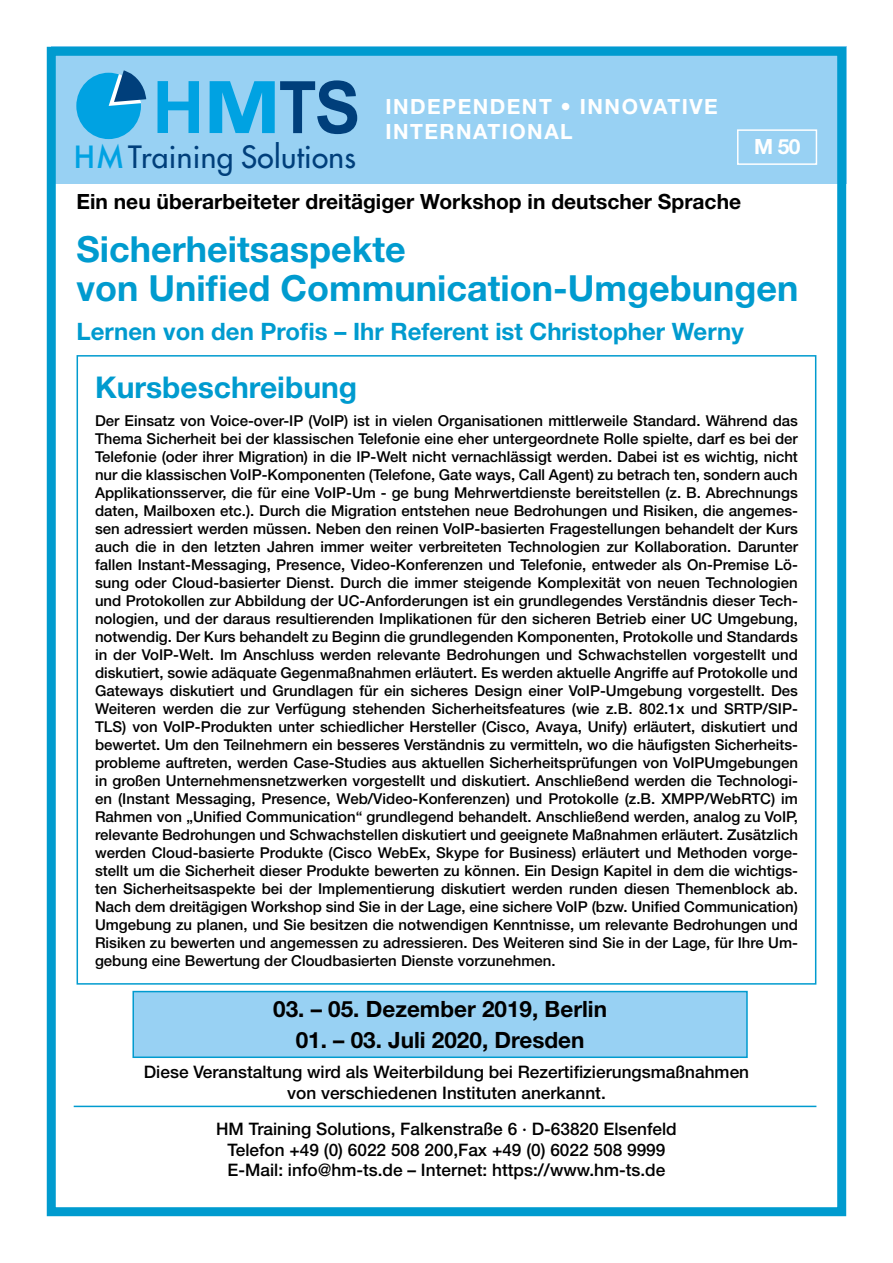
<style>
.page{position:relative;width:893px;height:1263px;background:#fff}
.page>*{position:absolute;margin:0;border:0;box-sizing:border-box;transform-origin:0 0}
.t1{font:700 72.45px "Arial";color:#00a2e2}
.t2{font:700 36px/39px "Helvetica Neue LT Std";color:#009bcf}
.t3{font:700 30px "Helvetica Neue LT Std";color:#009bcf}
.t4{font:29.85px "Futura";letter-spacing:.01em;color:#003f7b}
.t5{font:700 24px "Helvetica Neue LT Std";color:#009bcf}
.t6{font:700 22.5px "Helvetica Neue LT Std";color:#000}
.t7{font:700 21px "Helvetica Neue LT Std";color:#000}
.t8{font:700 21px/25.2px "Helvetica Neue LT Std";letter-spacing:.07em;color:#fff}
.t9{font:500 17.25px/20.7px "Helvetica Neue LT Std";color:#000;text-align:center}
.t10{font:500 15px/18px "Helvetica Neue LT Std";color:#000;text-align:justify}
.s1{color:#003f7b}
.s2{font-weight:500;color:#00a2e2}
</style>
<div class="page">
<div style="left:51px;top:47px;width:795px;height:137px;background:#98d1f3"></div>
<div style="left:47px;top:47px;width:799px;height:1169px;border:9px solid #009bcf"></div>
<div style="left:76px;top:73px;width:65px;height:66px;background:#00a2e2;border-radius:50%"></div>
<svg style="left:109px;top:70px;width:37px;height:36px"></svg>
<div style="left:737px;top:129px;width:80px;height:36px;border:2px solid #fff"></div>
<hr style="left:74px;top:1106px;width:742px;height:1px;background:#009bcf">
<div style="left:133px;top:991px;width:614px;height:66px;background:#98d1f3"></div>
<div style="left:132px;top:991px;width:616px;height:67px;border:2px solid #009bcf"></div>
<h1 class="t1" style="left:152px;top:60px;width:210px">HM<span class="s1">TS</span></h1>
<h3 class="t4" style="left:74px;top:137px;width:284px"><span class="s2">HM</span>Training Solutions</h3>
<h3 class="t8" style="left:385px;top:94px;width:334px">INDEPENDENT • INNOVATIVE<br>INTERNATIONAL</h3>
<h3 class="t8" style="left:754px;top:134px;width:48px">M 50</h3>
<h3 class="t7" style="left:77px;top:189px;width:666px">Ein neu überarbeiteter dreitägiger Workshop in deutscher Sprache</h3>
<h2 class="t2" style="left:77px;top:229px;width:723px">Sicherheitsaspekte<br>von Unified Communication-Umgebungen</h2>
<h3 class="t5" style="left:77px;top:317px;width:669px">Lernen von den Profis – Ihr Referent ist Christopher Werny</h3>
<h3 class="t3" style="left:95px;top:368px;width:264px">Kursbeschreibung</h3>
<p class="t10" style="left:95px;top:411px;width:704px">Der Einsatz von Voice-over-IP (VoIP) ist in vielen Organisationen mittlerweile Standard. Während das Thema Sicherheit bei der klassischen Telefonie eine eher untergeordnete Rolle spielte, darf es bei der Telefonie (oder ihrer Migration) in die IP-Welt nicht vernachlässigt werden. Dabei ist es wichtig, nicht nur die klassischen VoIP-Komponenten (Telefone, Gate ways, Call Agent) zu betrach ten, sondern auch Applikationsserver, die für eine VoIP-Um - ge bung Mehrwertdienste bereitstellen (z. B. Abrechnungs daten, Mailboxen etc.). Durch die Migration entstehen neue Bedrohungen und Risiken, die angemes&shy;sen adressiert werden müssen. Neben den reinen VoIP-basierten Fragestellungen behandelt der Kurs auch die in den letzten Jahren immer weiter verbreiteten Technologien zur Kollaboration. Darunter fallen Instant-Messaging, Presence, Video-Konferenzen und Telefonie, entweder als On-Premise Lö&shy;sung oder Cloud-basierter Dienst. Durch die immer steigende Komplexität von neuen Technologien und Protokollen zur Abbildung der UC-Anforderungen ist ein grundlegendes Verständnis dieser Tech&shy;nologien, und der daraus resultierenden Implikationen für den sicheren Betrieb einer UC Umgebung, notwendig. Der Kurs behandelt zu Beginn die grundlegenden Komponenten, Protokolle und Standards in der VoIP-Welt. Im Anschluss werden relevante Bedrohungen und Schwachstellen vorgestellt und diskutiert, sowie adäquate Gegenmaßnahmen erläutert. Es werden aktuelle Angriffe auf Protokolle und Gateways diskutiert und Grundlagen für ein sicheres Design einer VoIP-Umgebung vorgestellt. Des Weiteren werden die zur Verfügung stehenden Sicherheitsfeatures (wie z.B. 802.1x und SRTP/SIP-TLS) von VoIP-Produkten unter schiedlicher Hersteller (Cisco, Avaya, Unify) erläutert, diskutiert und bewertet. Um den Teilnehmern ein besseres Verständnis zu vermitteln, wo die häufigsten Sicherheits&shy;probleme auftreten, werden Case-Studies aus aktuellen Sicherheitsprüfungen von VoIPUmgebungen in großen Unternehmensnetzwerken vorgestellt und diskutiert. Anschließend werden die Technologi&shy;en (Instant Messaging, Presence, Web/Video-Konferenzen) und Protokolle (z.B. XMPP/WebRTC) im Rahmen von „Unified Communication“ grundlegend behandelt. Anschließend werden, analog zu VoIP, relevante Bedrohungen und Schwachstellen diskutiert und geeignete Maßnahmen erläutert. Zusätzlich werden Cloud-basierte Produkte (Cisco WebEx, Skype for Business) erläutert und Methoden vorge&shy;stellt um die Sicherheit dieser Produkte bewerten zu können. Ein Design Kapitel in dem die wichtigs&shy;ten Sicherheitsaspekte bei der Implementierung diskutiert werden runden diesen Themenblock ab.<br>Nach dem dreitägigen Workshop sind Sie in der Lage, eine sichere VoIP (bzw. Unified Communication)<br>Umgebung zu planen, und Sie besitzen die notwendigen Kenntnisse, um relevante Bedrohungen und Risiken zu bewerten und angemessen zu adressieren. Des Weiteren sind Sie in der Lage, für Ihre Um&shy;gebung eine Bewertung der Cloudbasierten Dienste vorzunehmen.</p>
<h3 class="t6" style="left:273px;top:995px;width:335px">03. – 05. Dezember 2019, Berlin</h3>
<h3 class="t6" style="left:296px;top:1026px;width:290px">01. – 03. Juli 2020, Dresden</h3>
<p class="t9" style="left:144px;top:1061px;width:607px">Diese Veranstaltung wird als Weiterbildung bei Rezertifizierungsmaßnahmen von verschiedenen Instituten anerkannt.</p>
<p class="t9" style="left:216px;top:1118px;width:462px">HM Training Solutions, Falkenstraße 6 · D-63820 Elsenfeld<br>Telefon +49 (0) 6022 508 200,Fax +49 (0) 6022 508 9999<br>E-Mail: info@hm-ts.de – Internet: https://www.hm-ts.de</p>
</div>
